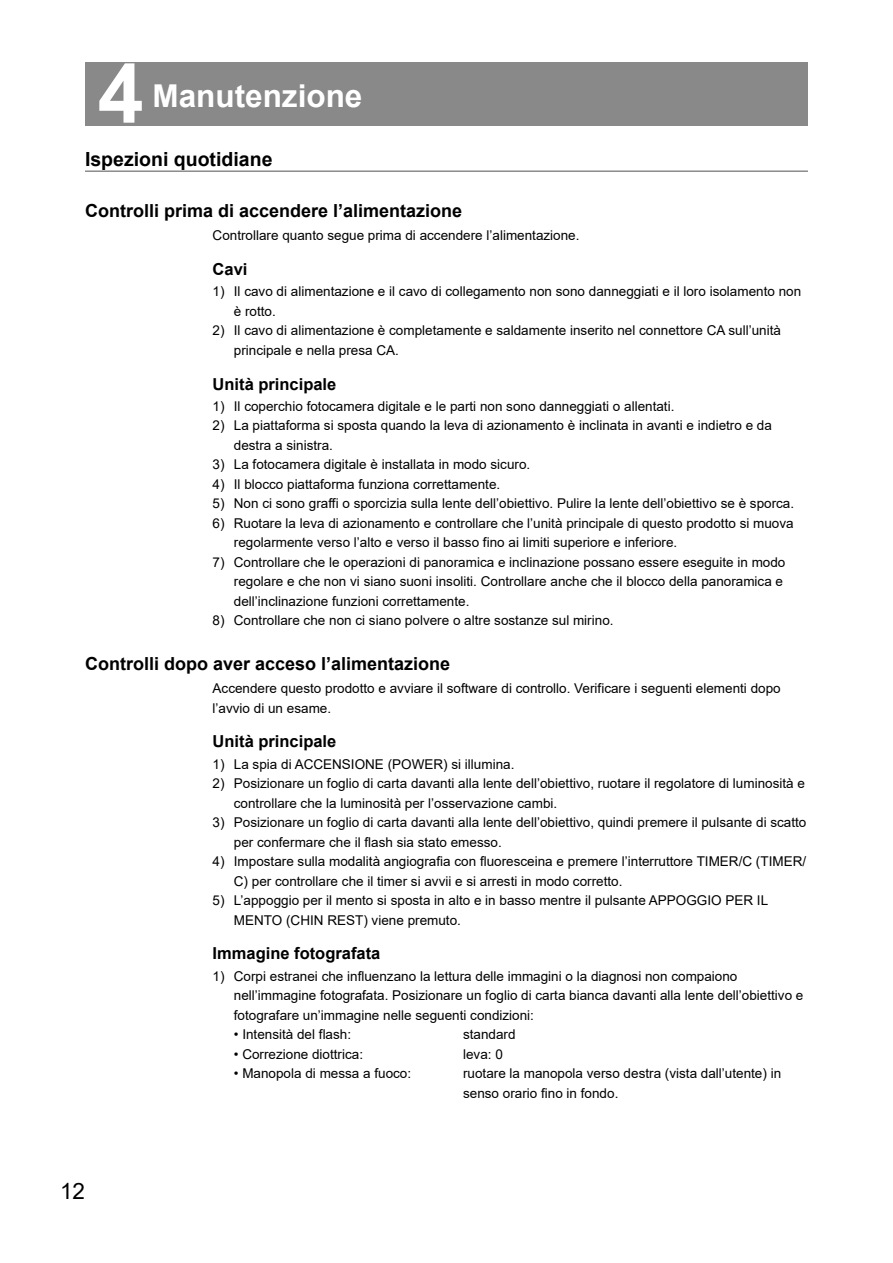
<style>
.page{position:relative;width:893px;height:1263px;background:#fff}
.page>*{position:absolute;margin:0;border:0;box-sizing:border-box;transform-origin:0 0}
.t1{font:700 82.5px "Arial";color:#fff}
.t2{font:700 31.5px "Arial";color:#fff}
.t3{font:22.5px "Arial";color:#000}
.t4{font:700 19.5px "Arial";color:#000}
.t5{font:700 18px "Arial";color:#000}
.t6{font:700 16.5px "Arial";color:#000}
.t7{font:13.5px/19.5px "Arial";color:#000}
</style>
<div class="page">
<div style="left:85px;top:62px;width:723px;height:63px;background:#898989"></div>
<hr style="left:85px;top:170px;width:723px;height:2px;background:#898989">
<h1 class="t1" style="left:98px;top:36px;width:47px">4</h1>
<h2 class="t2" style="left:152px;top:73px;width:212px">Manutenzione</h2>
<h3 class="t4" style="left:85px;top:145px;width:189px">Ispezioni quotidiane</h3>
<h3 class="t5" style="left:85px;top:198px;width:379px">Controlli prima di accendere l’alimentazione</h3>
<p class="t7" style="left:213px;top:226px;width:368px">Controllare quanto segue prima di accendere l’alimentazione.</p>
<p class="t6" style="left:213px;top:258px;width:36px">Cavi</p>
<p class="t7" style="left:234px;top:282px;width:569px;text-indent:-21px">1) Il cavo di alimentazione e il cavo di collegamento non sono danneggiati e il loro isolamento non è rotto.</p>
<p class="t7" style="left:234px;top:321px;width:549px;text-indent:-21px">2) Il cavo di alimentazione è completamente e saldamente inserito nel connettore CA sull’unità principale e nella presa CA.</p>
<p class="t6" style="left:213px;top:372px;width:125px">Unità principale</p>
<p class="t7" style="left:213px;top:396px;width:463px">1) Il coperchio fotocamera digitale e le parti non sono danneggiati o allentati.</p>
<p class="t7" style="left:234px;top:416px;width:540px;text-indent:-21px">2) La piattaforma si sposta quando la leva di azionamento è inclinata in avanti e indietro e da destra a sinistra.</p>
<p class="t7" style="left:213px;top:455px;width:319px">3) La fotocamera digitale è installata in modo sicuro.</p>
<p class="t7" style="left:213px;top:474px;width:289px">4) Il blocco piattaforma funziona correttamente.</p>
<p class="t7" style="left:213px;top:494px;width:583px">5) Non ci sono graffi o sporcizia sulla lente dell’obiettivo. Pulire la lente dell’obiettivo se è sporca.</p>
<p class="t7" style="left:234px;top:513px;width:561px;text-indent:-21px">6) Ruotare la leva di azionamento e controllare che l’unità principale di questo prodotto si muova regolarmente verso l’alto e verso il basso fino ai limiti superiore e inferiore.</p>
<p class="t7" style="left:234px;top:552px;width:553px;text-indent:-21px">7) Controllare che le operazioni di panoramica e inclinazione possano essere eseguite in modo regolare e che non vi siano suoni insoliti. Controllare anche che il blocco della panoramica e dell’inclinazione funzioni correttamente.</p>
<p class="t7" style="left:213px;top:611px;width:402px">8) Controllare che non ci siano polvere o altre sostanze sul mirino.</p>
<h3 class="t5" style="left:85px;top:651px;width:367px">Controlli dopo aver acceso l’alimentazione</h3>
<p class="t7" style="left:213px;top:678px;width:570px">Accendere questo prodotto e avviare il software di controllo. Verificare i seguenti elementi dopo l’avvio di un esame.</p>
<p class="t6" style="left:213px;top:730px;width:125px">Unità principale</p>
<p class="t7" style="left:213px;top:754px;width:303px">1) La spia di ACCENSIONE (POWER) si illumina.</p>
<p class="t7" style="left:234px;top:773px;width:573px;text-indent:-21px">2) Posizionare un foglio di carta davanti alla lente dell’obiettivo, ruotare il regolatore di luminosità e controllare che la luminosità per l’osservazione cambi.</p>
<p class="t7" style="left:234px;top:812px;width:574px;text-indent:-21px">3) Posizionare un foglio di carta davanti alla lente dell’obiettivo, quindi premere il pulsante di scatto per confermare che il flash sia stato emesso.</p>
<p class="t7" style="left:234px;top:851px;width:574px;text-indent:-21px">4) Impostare sulla modalità angiografia con fluoresceina e premere l’interruttore TIMER/C (TIMER/<br>C) per controllare che il timer si avvii e si arresti in modo corretto.</p>
<p class="t7" style="left:234px;top:890px;width:536px;text-indent:-21px">5) L’appoggio per il mento si sposta in alto e in basso mentre il pulsante APPOGGIO PER IL<br>MENTO (CHIN REST) viene premuto.</p>
<p class="t6" style="left:213px;top:942px;width:169px">Immagine fotografata</p>
<p class="t7" style="left:234px;top:966px;width:571px;text-indent:-21px">1) Corpi estranei che influenzano la lettura delle immagini o la diagnosi non compaiono nell’immagine fotografata. Posizionare un foglio di carta bianca davanti alla lente dell’obiettivo e fotografare un’immagine nelle seguenti condizioni:</p>
<p class="t7" style="left:234px;top:1024px;width:119px">• Intensità del flash:</p>
<p class="t7" style="left:463px;top:1024px;width:54px">standard</p>
<p class="t7" style="left:234px;top:1044px;width:131px">• Correzione diottrica:</p>
<p class="t7" style="left:463px;top:1044px;width:41px">leva: 0</p>
<p class="t7" style="left:234px;top:1063px;width:179px">• Manopola di messa a fuoco:</p>
<p class="t7" style="left:463px;top:1063px;width:320px">ruotare la manopola verso destra (vista dall’utente) in senso orario fino in fondo.</p>
<h3 class="t3" style="left:60px;top:1176px;width:27px">12</h3>
</div>
